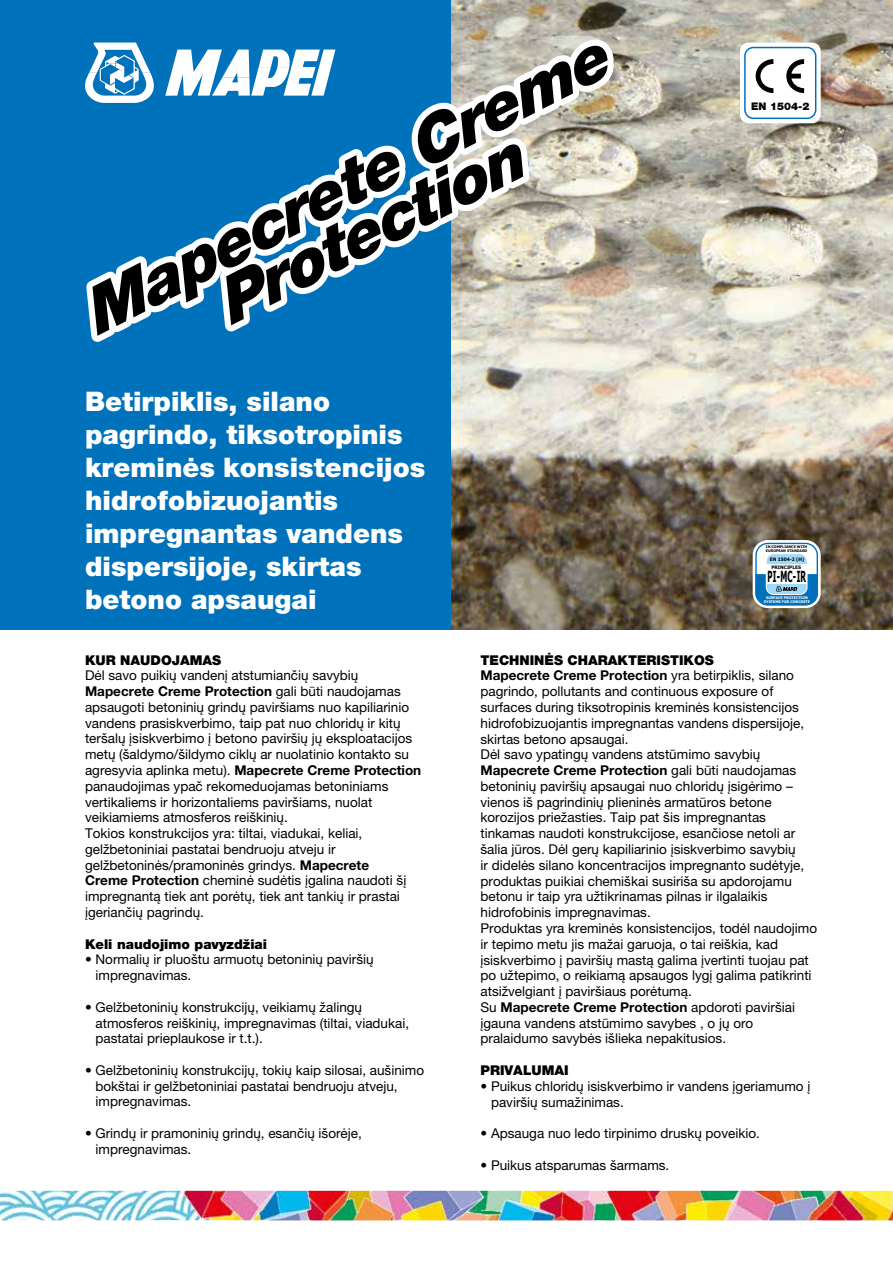
<style>
.page{position:relative;width:893px;height:1263px;background:#fff}
.page>*{position:absolute;margin:0;border:0;box-sizing:border-box;transform-origin:0 0}
.t1{font:italic 900 64.2px/51.4px "Helvetica Neue LTW1 G";color:#fff;text-align:center}
.t2{font:900 27px/33px "Helvetica Neue LTW1 G";color:#fff}
.t3{font:700 15.45px "Tahoma";color:#000;scale:.5 1}
.t4{font:13.5px/15.8px "Helvetica Neue LTW1 G";color:#000}
.t5{font:900 13.5px "Helvetica Neue LTW1 G";color:#000}
.t6{font:900 10.5px "Helvetica Neue LTW1 G";color:#000}
.t7{font:700 4.8px "Tahoma";color:#000}
.t8{font:700 3.6px/4.1px "Tahoma";color:#fff;text-align:center}
.t9{font:700 3.6px/4.1px "Tahoma";color:#000}
.s1{font-weight:700}
.s2{font-weight:900}
</style>
<div class="page">
<img style="left:451px;top:0;width:442px;height:629px">
<div style="left:0;top:0;width:451px;height:629px;background:#0072bb"></div>
<img style="left:0;top:1191px;width:893px;height:29px">
<svg style="left:85px;top:43px;width:69px;height:60px"></svg>
<svg style="left:165px;top:50px;width:170px;height:46px"></svg>
<div style="left:740px;top:43px;width:81px;height:80px;background:#fff;border-radius:9px"></div>
<div style="left:744px;top:47px;width:72px;height:72px;border:2px solid #0072bb;border-radius:9px"></div>
<svg style="left:756px;top:59px;width:17px;height:34px"></svg>
<svg style="left:786px;top:59px;width:18px;height:34px"></svg>
<svg style="left:753px;top:540px;width:68px;height:68px"></svg>
<div style="left:757px;top:544px;width:60px;height:60px;background:#fff;border-radius:11px"></div>
<svg style="left:755px;top:553px;width:63px;height:52px"></svg>
<h1 class="t1" style="left:77px;top:293px;width:582px;rotate:-27deg">Mapecrete Creme<br>Protection</h1>
<h2 class="t2" style="left:85px;top:384px;width:342px">Betirpiklis, silano pagrindo, tiksotropinis kreminės konsistencijos hidrofobizuojantis impregnantas vandens dispersijoje, skirtas betono apsaugai</h2>
<p class="t6" style="left:751px;top:99px;width:60px">EN 1504-2</p>
<p class="t9" style="left:766px;top:545px;width:43px">IN COMPLIANCE WITH<br>EUROPEAN STANDARD</p>
<p class="t7" style="left:770px;top:556px;width:36px">EN 1504-2 (H)</p>
<p class="t3" style="left:768px;top:567px;width:78px">PI-MC-IR</p>
<p class="t7" style="left:771px;top:564px;width:31px">PRINCIPLES</p>
<p class="t8" style="left:764px;top:596px;width:48px">SURFACE PROTECTION<br>SYSTEMS FOR CONCRETE</p>
<p class="t5" style="left:85px;top:651px;width:138px">KUR NAUDOJAMAS</p>
<p class="t4" style="left:85px;top:667px;width:338px">Dėl savo puikių vandenį atstumiančių savybių <span class="s1">Mapecrete Creme Protection</span> gali būti naudojamas apsaugoti betoninių grindų paviršiams nuo kapiliarinio vandens prasiskverbimo, taip pat nuo chloridų ir kitų teršalų įsiskverbimo į betono paviršių jų eksploatacijos metų (šaldymo/šildymo ciklų ar nuolatinio kontakto su agresyvia aplinka metu). <span class="s1">Mapecrete Creme Protection </span>panaudojimas ypač rekomeduojamas betoniniams vertikaliems ir horizontaliems paviršiams, nuolat veikiamiems atmosferos reiškinių.<br>Tokios konstrukcijos yra: tiltai, viadukai, keliai, gelžbetoniniai pastatai bendruoju atveju ir gelžbetoninės/pramoninės grindys. <span class="s1">Mapecrete<br>Creme Protection</span> cheminė sudėtis įgalina naudoti šį impregnantą tiek ant porėtų, tiek ant tankių ir prastai įgeriančių pagrindų.</p>
<p class="t5" style="left:85px;top:936px;width:184px">Keli naudojimo pavyzdžiai</p>
<p class="t4" style="left:96px;top:952px;width:280px;text-indent:-11px">• Normalių ir pluoštu armuotų betoninių paviršių impregnavimas.</p>
<p class="t4" style="left:96px;top:999px;width:315px;text-indent:-11px">• Gelžbetoninių konstrukcijų, veikiamų žalingų atmosferos reiškinių, impregnavimas (tiltai, viadukai, pastatai prieplaukose ir t.t.).</p>
<p class="t4" style="left:96px;top:1062px;width:330px;text-indent:-11px">• Gelžbetoninių konstrukcijų, tokių kaip silosai, aušinimo bokštai ir gelžbetoniniai pastatai bendruoju atveju, impregnavimas.</p>
<p class="t4" style="left:96px;top:1125px;width:268px;text-indent:-11px">• Grindų ir pramoninių grindų, esančių išorėje, impregnavimas.</p>
<p class="t4" style="left:480px;top:652px;width:338px"><span class="s2">TECHNINĖS CHARAKTERISTIKOS<br></span><span class="s1">Mapecrete Creme Protection</span> yra betirpiklis, silano pagrindo, pollutants and continuous exposure of surfaces during tiksotropinis kreminės konsistencijos hidrofobizuojantis impregnantas vandens dispersijoje, skirtas betono apsaugai.<br>Dėl savo ypatingų vandens atstūmimo savybių <span class="s1">Mapecrete Creme Protection</span> gali būti naudojamas betoninių paviršių apsaugai nuo chloridų įsigėrimo – vienos iš pagrindinių plieninės armatūros betone korozijos priežasties. Taip pat šis impregnantas tinkamas naudoti konstrukcijose, esančiose netoli ar šalia jūros. Dėl gerų kapiliarinio įsiskverbimo savybių<br>ir didelės silano koncentracijos impregnanto sudėtyje, produktas puikiai chemiškai susiriša su apdorojamu betonu ir taip yra užtikrinamas pilnas ir ilgalaikis hidrofobinis impregnavimas.<br>Produktas yra kreminės konsistencijos, todėl naudojimo ir tepimo metu jis mažai garuoja, o tai reiškia, kad įsiskverbimo į paviršių mastą galima įvertinti tuojau pat po užtepimo, o reikiamą apsaugos lygį galima patikrinti atsižvelgiant į paviršiaus porėtumą.<br>Su <span class="s1">Mapecrete Creme Protection</span> apdoroti paviršiai įgauna vandens atstūmimo savybes , o jų oro pralaidumo savybės išlieka nepakitusios.</p>
<p class="t5" style="left:480px;top:1062px;width:90px">PRIVALUMAI</p>
<p class="t4" style="left:491px;top:1078px;width:321px;text-indent:-11px">• Puikus chloridų isiskverbimo ir vandens įgeriamumo į paviršių sumažinimas.</p>
<p class="t4" style="left:480px;top:1125px;width:281px">• Apsauga nuo ledo tirpinimo druskų poveikio.</p>
<p class="t4" style="left:480px;top:1157px;width:190px">• Puikus atsparumas šarmams.</p>
</div>
